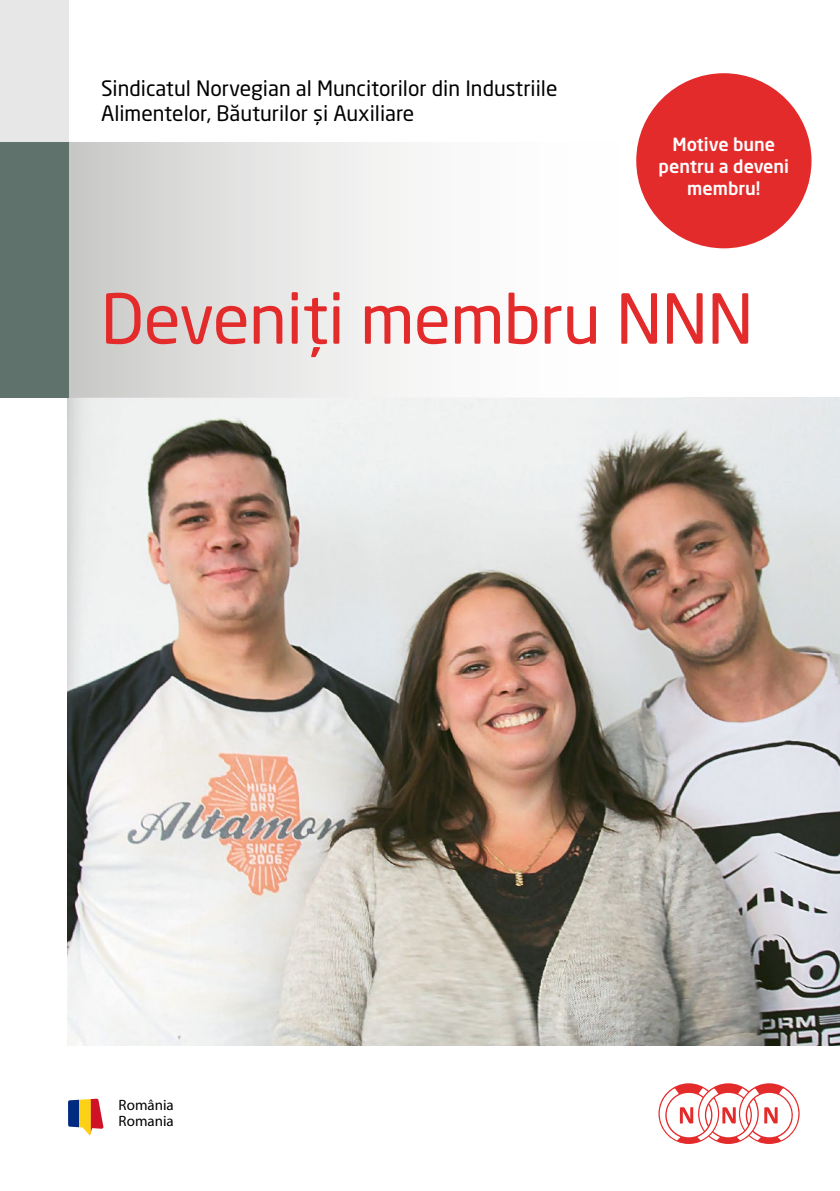
<style>
.page{position:relative;width:840px;height:1191px;background:#fff}
.page>*{position:absolute;margin:0;border:0;box-sizing:border-box;transform-origin:0 0}
.t1{font:68px "Neo Sans Pro";letter-spacing:-.01em;color:#e42b2b}
.t2{font:21px/25px "Neo Sans Pro";color:#000}
.t3{font:500 18px/22px "Neo Sans W1 G";color:#fff;text-align:center}
.t4{font:15px/16px "Myriad Pro";color:#000}
</style>
<div class="page">
<img style="left:68px;top:398px;width:771px;height:647px">
<svg style="left:68px;top:142px;width:619px;height:256px"></svg>
<div style="left:0;top:0;width:68px;height:142px;background:#e7e7e7"></div>
<div style="left:0;top:142px;width:68px;height:256px;background:#60726c"></div>
<svg style="left:658px;top:1083px;width:141px;height:61px"></svg>
<div style="left:636px;top:73px;width:175px;height:175px;background:#e42b2b;border-radius:50%"></div>
<svg style="left:68px;top:1098px;width:35px;height:37px"></svg>
<p class="t2" style="left:101px;top:77px;width:457px">Sindicatul Norvegian al Muncitorilor din Industriile<br>Alimentelor, Băuturilor și Auxiliare</p>
<p class="t3" style="left:658px;top:133px;width:132px">Motive bune pentru a deveni membru!</p>
<h1 class="t1" style="left:101px;top:291px;width:654px">Deveniți membru NNN</h1>
<p class="t4" style="left:118px;top:1097px;width:57px">România<br>Romania</p>
</div>
